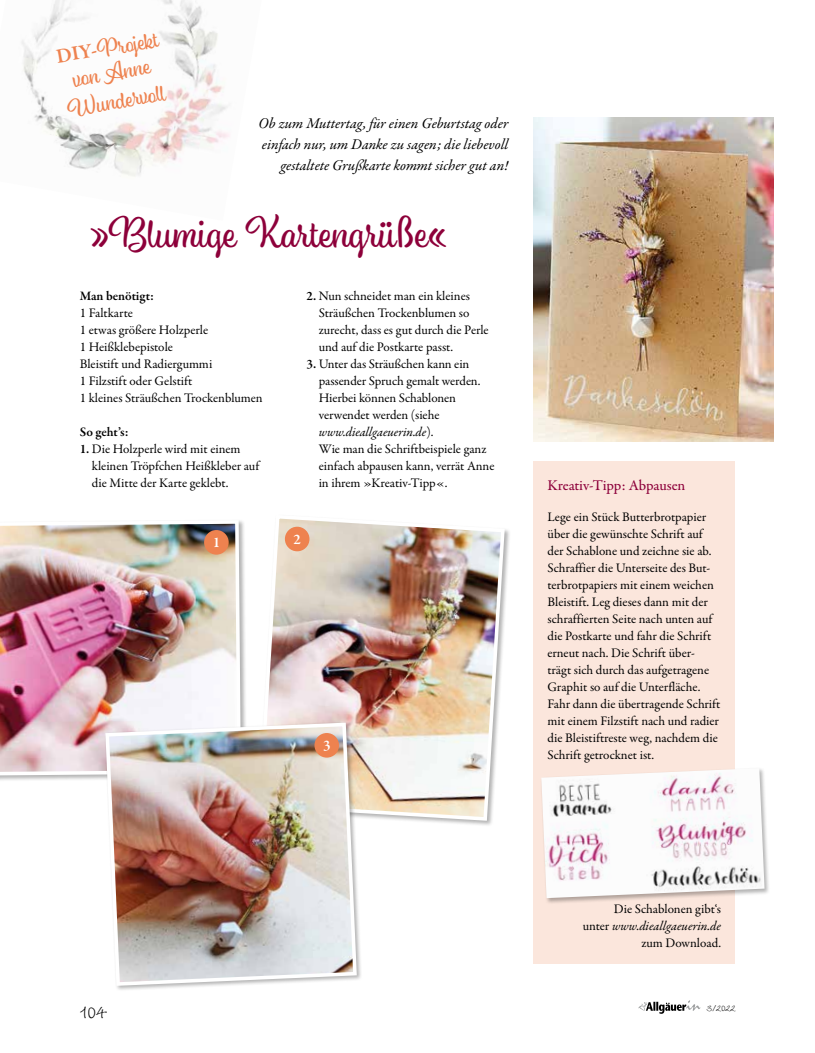
<style>
.page{position:relative;width:815px;height:1053px;background:#fff}
.page>*{position:absolute;margin:0;border:0;box-sizing:border-box;transform-origin:0 0}
.t1{font:41.25px "Eds Market Upright Script";color:#8d003a}
.t2{font:25px "Wiesbaden Swing";color:#000}
.t3{font:23.38px/24.8px "Eds Market Upright Script";color:#ee824f;text-align:center}
.t4{font:italic 15px/21.2px "Garamond Premr Pro";letter-spacing:-.005em;color:#000;text-align:right}
.t5{font:500 15px "Garamond Premr Pro";letter-spacing:-.005em;color:#8d003a}
.t6{font:600 15px "Garamond Premr Pro";color:#fff}
.t7{font:13.12px/17px "Garamond Premr Pro";color:#000}
.t8{font:600 13.12px "Garamond Premr Pro";letter-spacing:-.005em;color:#000}
.t9{font:12.5px "Wiesbaden Swing";color:#000}
.s1{font-family:"Garamond Premr Pro";font-weight:600;font-size:20.62px}
.s2{font-size:31.25px}
.s3{font-weight:600}
.s4{font-style:italic}
</style>
<div class="page">
<svg style="left:638px;top:1000px;width:62px;height:13px"></svg>
<div style="left:533px;top:461px;width:202px;height:503px;background:#fbe6dc"></div>
<img style="left:21px;top:0;width:209px;height:177px">
<img style="left:0;top:520px;width:243px;height:257px">
<div style="left:257px;top:514px;width:254px;height:312px;background:#000;opacity:.3"></div>
<img style="left:257px;top:514px;width:250px;height:308px">
<div style="left:104px;top:721px;width:259px;height:270px;background:#000;opacity:.3"></div>
<img style="left:104px;top:720px;width:255px;height:267px">
<img style="left:533px;top:117px;width:241px;height:324px">
<div style="left:204px;top:530px;width:25px;height:24px;background:#ee824f;border-radius:50%"></div>
<div style="left:285px;top:526px;width:24px;height:25px;background:#ee824f;border-radius:50%"></div>
<div style="left:314px;top:733px;width:25px;height:24px;background:#ee824f;border-radius:50%"></div>
<div style="left:540px;top:766px;width:231px;height:138px;background:#000;opacity:.3"></div>
<img style="left:541px;top:768px;width:224px;height:130px">
<h3 class="t3" style="left:54px;top:44px;width:105px;rotate:-10deg"><span class="s1">DIY-</span>Projekt von Anne</h3>
<h3 class="t3" style="left:66px;top:97px;width:101px;rotate:-10deg">Wundervoll</h3>
<p class="t4" style="left:259px;top:113px;width:251px">Ob zum Muttertag, für einen Geburtstag oder einfach nur, um Danke zu sagen; die liebevoll gestaltete Grußkarte kommt sicher gut an!</p>
<h1 class="t1" style="left:90px;top:209px;width:358px"><span class="s2">»</span>Blumige Kartengrüße<span class="s2">«</span></h1>
<p class="t8" style="left:80px;top:288px;width:76px">Man benötigt:</p>
<p class="t7" style="left:80px;top:305px;width:185px">1 Faltkarte<br>1 etwas größere Holzperle<br>1 Heißklebepistole<br>Bleistift und Radiergummi<br>1 Filzstift oder Gelstift<br>1 kleines Sträußchen Trockenblumen</p>
<p class="t8" style="left:80px;top:424px;width:51px">So geht’s:</p>
<p class="t7" style="left:92px;top:441px;width:169px;text-indent:-12px"><span class="s3">1.</span> Die Holzperle wird mit einem kleinen Tröpfchen Heißkleber auf die Mitte der Karte geklebt.</p>
<p class="t7" style="left:319px;top:288px;width:171px;text-indent:-12px"><span class="s3">2.</span> Nun schneidet man ein kleines<br>Sträußchen Trockenblumen so zurecht, dass es gut durch die Perle und auf die Postkarte passt.</p>
<p class="t7" style="left:319px;top:356px;width:177px;text-indent:-12px"><span class="s3">3.</span> Unter das Sträußchen kann ein passender Spruch gemalt werden.<br>Hierbei können Schablonen verwendet werden (siehe <span class="s4">www.dieallgaeuerin.de</span>).<br>Wie man die Schriftbeispiele ganz einfach abpausen kann, verrät Anne in ihrem »Kreativ-Tipp«.</p>
<p class="t6" style="left:213px;top:533px;width:9px">1</p>
<p class="t6" style="left:293px;top:530px;width:9px">2</p>
<p class="t6" style="left:323px;top:736px;width:9px">3</p>
<p class="t5" style="left:547px;top:475px;width:139px">Kreativ-Tipp: Abpausen</p>
<p class="t7" style="left:547px;top:509px;width:175px">Lege ein Stück Butterbrotpapier über die gewünschte Schrift auf der Schablone und zeichne sie ab.<br>Schraffier die Unterseite des But&shy;terbrotpapiers mit einem weichen Bleistift. Leg dieses dann mit der schraffierten Seite nach unten auf die Postkarte und fahr die Schrift erneut nach. Die Schrift über&shy;trägt sich durch das aufgetragene Graphit so auf die Unterfläche.<br>Fahr dann die übertragende Schrift mit einem Filzstift nach und radier die Bleistiftreste weg, nachdem die Schrift getrocknet ist.</p>
<p class="t7" style="left:583px;top:900px;width:140px;text-align:right">Die Schablonen gibt‘s<br>unter <span class="s4">www.dieallgaeuerin.de </span>zum Download.</p>
<h2 class="t2" style="left:80px;top:997px;width:29px">104</h2>
<p class="t9" style="left:707px;top:1001px;width:30px">3/2022</p>
</div>
